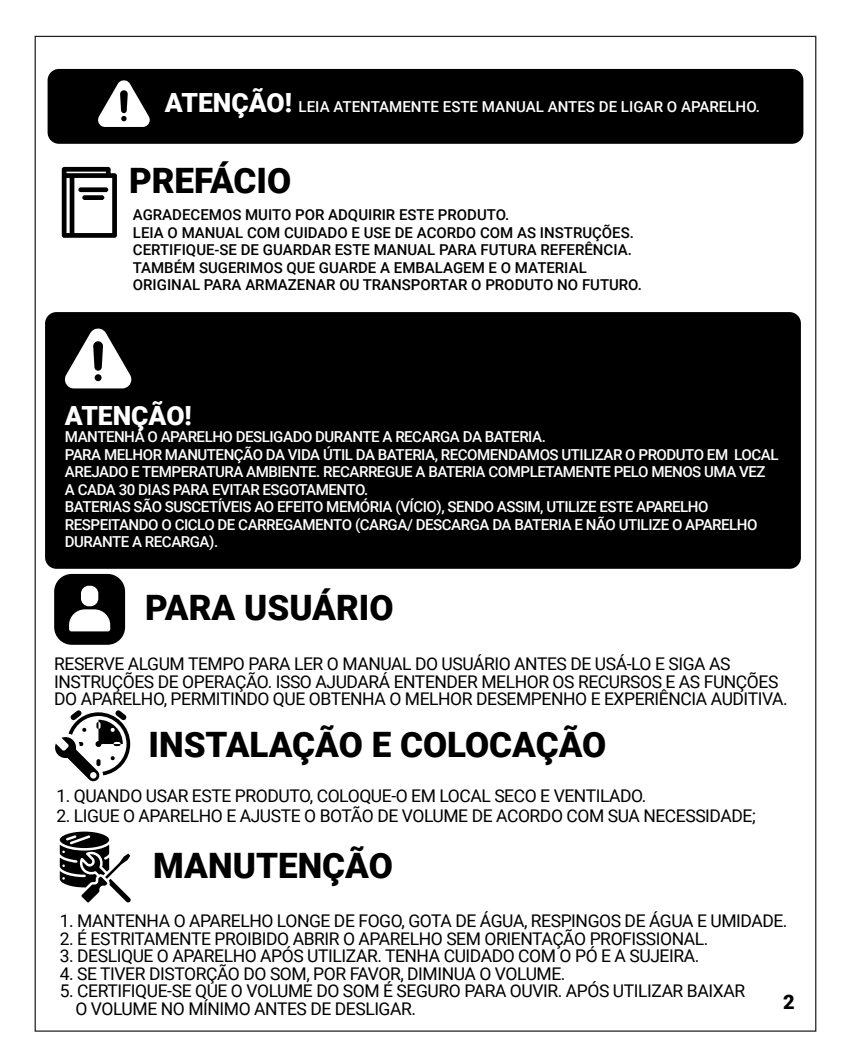
<style>
.page{position:relative;width:851px;height:1063px;background:#fff}
.page>*{position:absolute;margin:0;border:0;box-sizing:border-box;transform-origin:0 0}
.t1{font:900 35px "Roboto";color:#000}
.t2{font:900 26.5px "Roboto";color:#fff}
.t3{font:900 20px "Roboto";color:#000}
.t4{font:17.5px/17.5px "Roboto";letter-spacing:-.025em;color:#000}
.t5{font:500 15px/17.5px "Roboto";letter-spacing:-.03em;color:#fff}
.t6{font:500 15px/17.5px "Roboto";color:#000}
.t7{font:500 15px "Roboto";color:#fff}
.s1{font-weight:900;font-size:26.5px}
.s2{color:#fff}
</style>
<div class="page">
<div style="left:45px;top:312px;width:755px;height:257px;background:#000;border-radius:11px"></div>
<svg style="left:64px;top:328px;width:67px;height:60px"></svg>
<div style="left:48px;top:69px;width:755px;height:75px;background:#000;border-radius:11px"></div>
<svg style="left:98px;top:80px;width:52px;height:47px"></svg>
<svg style="left:62px;top:167px;width:55px;height:71px"></svg>
<svg style="left:54px;top:574px;width:71px;height:71px"></svg>
<svg style="left:55px;top:710px;width:75px;height:72px"></svg>
<svg style="left:60px;top:832px;width:71px;height:71px"></svg>
<p class="t7" style="left:165px;top:96px;width:596px"><span class="s1">ATENÇÃO!</span> LEIA ATENTAMENTE ESTE MANUAL ANTES DE LIGAR O APARELHO.</p>
<h1 class="t1" style="left:129px;top:156px;width:164px">PREFÁCIO</h1>
<p class="t6" style="left:133px;top:206px;width:510px">AGRADECEMOS MUITO POR ADQUIRIR ESTE PRODUTO.<br>LEIA O MANUAL COM CUIDADO E USE DE ACORDO COM AS INSTRUÇÕES.<br>CERTIFIQUE-SE DE GUARDAR ESTE MANUAL PARA FUTURA REFERÊNCIA.<br>TAMBÉM SUGERIMOS QUE GUARDE A EMBALAGEM E O MATERIAL ORIGINAL PARA ARMAZENAR OU TRANSPORTAR O PRODUTO NO FUTURO.</p>
<h2 class="t2" style="left:65px;top:397px;width:128px">ATENÇÃO!</h2>
<p class="t5" style="left:65px;top:428px;width:715px">MANTENHA O APARELHO DESLIGADO DURANTE A RECARGA DA BATERIA.<br>PARA MELHOR MANUTENÇÃO DA VIDA ÚTIL DA BATERIA, RECOMENDAMOS UTILIZAR O PRODUTO EM LOCAL AREJADO E TEMPERATURA AMBIENTE. RECARREGUE A BATERIA COMPLETAMENTE PELO MENOS UMA VEZ A CADA 30 DIAS PARA EVITAR ESGOTAMENTO.<br>BATERIAS SÃO SUSCETÍVEIS AO EFEITO MEMÓRIA (VÍCIO), SENDO ASSIM, UTILIZE ESTE APARELHO RESPEITANDO O CICLO DE CARREGAMENTO (CARGA/ DESCARGA DA BATERIA E NÃO UTILIZE O APARELHO DURANTE A RECARGA).</p>
<h1 class="t1" style="left:145px;top:583px;width:250px">PARA USUÁRIO</h1>
<p class="t4" style="left:54px;top:655px;width:735px">RESERVE ALGUM TEMPO PARA LER O MANUAL DO USUÁRIO ANTES DE USÁ-LO E SIGA AS<br>INSTRUÇÕES DE OPERAÇÃO. ISSO AJUDARÁ ENTENDER MELHOR OS RECURSOS E AS FUNÇÕES<br>DO APARELHO, PERMITINDO QUE OBTENHA O MELHOR DESEMPENHO E EXPERIÊNCIA AUDITIVA.</p>
<h1 class="t1" style="left:148px;top:720px;width:459px">INSTALAÇÃO E COLOCAÇÃO</h1>
<p class="t4" style="left:56px;top:787px;width:591px">1. QUANDO USAR ESTE PRODUTO, COLOQUE-O EM LOCAL SECO E VENTILADO.</p>
<p class="t4" style="left:56px;top:807px;width:700px">2. LIGUE O APARELHO E AJUSTE O BOTÃO DE VOLUME DE ACORDO COM SUA NECESSIDADE;</p>
<h1 class="t1" style="left:153px;top:841px;width:241px">MANUTENÇÃO</h1>
<p class="t4" style="left:60px;top:912px;width:729px">1. MANTENHA O APARELHO LONGE DE FOGO, GOTA DE ÁGUA, RESPINGOS DE ÁGUA E UMIDADE.</p>
<p class="t4" style="left:60px;top:929px;width:650px">2. É ESTRITAMENTE PROIBIDO ABRIR O APARELHO SEM ORIENTAÇÃO PROFISSIONAL.</p>
<p class="t4" style="left:60px;top:947px;width:641px">3. DESLIQUE O APARELHO APÓS UTILIZAR. TENHA CUIDADO COM O PÓ E A SUJEIRA.</p>
<p class="t4" style="left:60px;top:964px;width:507px">4. SE TIVER DISTORÇÃO DO SOM, POR FAVOR, DIMINUA O VOLUME.</p>
<p class="t4" style="left:75px;top:982px;width:671px;text-indent:-16px">5. CERTIFIQUE-SE QUE O VOLUME DO SOM É SEGURO PARA OUVIR. APÓS UTILIZAR BAIXAR<br>O VOLUME NO MÍNIMO ANTES DE DESLIGAR.</p>
<p class="t3" style="left:783px;top:987px;width:17px">2<span class="s2">1</span></p>
</div>
